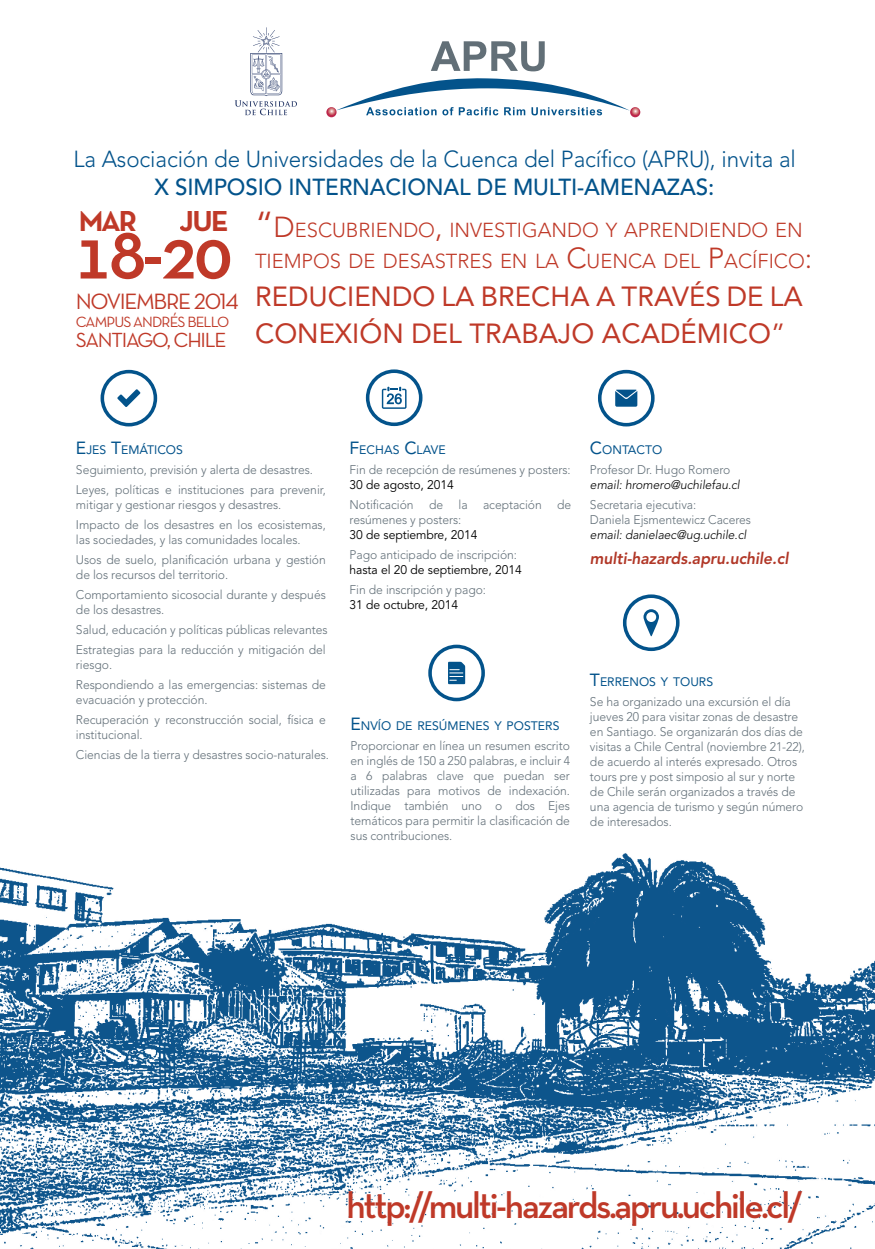
<style>
.page{position:relative;width:875px;height:1249px;background:#fff}
.page>*{position:absolute;margin:0;border:0;box-sizing:border-box;transform-origin:0 0}
.t1{font:600 74.25px "Neutra Text TF";color:#bf3928}
.t2{font:600 37.12px "Neutra Text TF";letter-spacing:-.06em;color:#bf3928}
.t3{font:700 29.75px "Neutra Text TF";letter-spacing:-.06em;color:#bf3928}
.t4{font:27.5px/37.5px "Avenir LT Std";color:#bf3928}
.t5{font:300 23.12px "Avenir LT Std";letter-spacing:-.005em;color:#03538b}
.t6{font:500 23.12px "Avenir LT Std";letter-spacing:-.005em;color:#03538b}
.t7{font:22.62px "Neutra Text Book Alt";letter-spacing:-.06em;color:#bf3928}
.t8{font:20.88px "Neutra Text Book Alt";letter-spacing:-.06em;color:#bf3928}
.t9{font:300 20.12px/31.2px "Avenir LT Std";color:#bf3928}
.t10{font:italic 800 16.25px "Avenir LT Std";letter-spacing:-.005em;color:#b13727}
.t11{font:15.12px "Neutra Text Book Alt";letter-spacing:-.06em;color:#bf3928}
.t12{font:300 12.5px/15px "Avenir LT Std";letter-spacing:-.005em;color:#637079}
.t13{font:12.5px "Avenir LT Std";letter-spacing:-.005em;color:#000001}
.t14{font:italic 300 12.5px "Avenir LT Std";letter-spacing:-.005em;color:#000001}
.t15{font:12.25px "Avenir LT Std";color:#03538b}
.s1{font-weight:400;font-size:35.88px}
.s2{font-size:28.75px}
.s3{font-style:inherit}
.s4{font-size:17.5px}
</style>
<div class="page">
<img style="left:0;top:853px;width:875px;height:396px">
<svg style="left:623px;top:594px;width:57px;height:57px"></svg>
<svg style="left:598px;top:370px;width:57px;height:56px"></svg>
<svg style="left:101px;top:370px;width:56px;height:56px"></svg>
<svg style="left:366px;top:369px;width:57px;height:57px"></svg>
<svg style="left:428px;top:645px;width:57px;height:56px"></svg>
<svg style="left:326px;top:78px;width:314px;height:39px"></svg>
<svg style="left:431px;top:41px;width:114px;height:30px"></svg>
<svg style="left:235px;top:27px;width:62px;height:88px"></svg>
<h3 class="t5" style="left:73px;top:146px;width:724px">La Asociación de Universidades de la Cuenca del Pacífico (APRU), invita al</h3>
<h3 class="t6" style="left:155px;top:174px;width:561px">X SIMPOSIO INTERNACIONAL DE MULTI-AMENAZAS:</h3>
<h3 class="t3" style="left:78px;top:203px;width:61px">MAR</h3>
<h3 class="t3" style="left:180px;top:203px;width:51px">JUE</h3>
<h1 class="t1" style="left:74px;top:208px;width:160px">18-20</h1>
<h3 class="t7" style="left:76px;top:287px;width:164px">NOVIEMBRE 2014</h3>
<p class="t11" style="left:76px;top:312px;width:155px">CAMPUS ANDRÉS BELLO</p>
<h3 class="t8" style="left:76px;top:327px;width:152px">SANTIAGO, CHILE</h3>
<h3 class="t9" style="left:255px;top:214px;width:559px"><span class="s1">“</span><span class="s2">D</span>ESCUBRIENDO<span class="s2">,</span> INVESTIGANDO Y APRENDIENDO EN<br>TIEMPOS DE DESASTRES EN LA <span class="s2">C</span>UENCA DEL <span class="s2">P</span>ACÍFICO<span class="s2">:</span></h3>
<h3 class="t4" style="left:255px;top:277px;width:549px">REDUCIENDO LA BRECHA A TRAVÉS DE LA<br>CONEXIÓN DEL TRABAJO ACADÉMICO<span class="s3">”</span></h3>
<p class="t15" style="left:76px;top:443px;width:109px"><span class="s4">E</span>JES <span class="s4">T</span>EMÁTICOS</p>
<p class="t12" style="left:76px;top:460px;width:251px;line-height:20px">Seguimiento, previsión y alerta de desastres.<br>Leyes, políticas e instituciones para prevenir,</p>
<p class="t12" style="left:76px;top:495px;width:251px;line-height:20px">mitigar y gestionar riesgos y desastres.<br>Impacto de los desastres en los ecosistemas,</p>
<p class="t12" style="left:76px;top:530px;width:251px;line-height:20px">las sociedades, y las comunidades locales.<br>Usos de suelo, planificación urbana y gestión</p>
<p class="t12" style="left:76px;top:565px;width:251px;line-height:20px">de los recursos del territorio.<br>Comportamiento sicosocial durante y después</p>
<p class="t12" style="left:76px;top:600px;width:253px;line-height:20px">de los desastres.<br>Salud, educación y políticas públicas relevantes<br>Estrategias para la reducción y mitigación del</p>
<p class="t12" style="left:76px;top:655px;width:251px;line-height:20px">riesgo.<br>Respondiendo a las emergencias: sistemas de</p>
<p class="t12" style="left:76px;top:690px;width:251px;line-height:20px">evacuación y protección.<br>Recuperación y reconstrucción social, física e</p>
<p class="t12" style="left:76px;top:725px;width:255px;line-height:20px">institucional.<br>Ciencias de la tierra y desastres socio-naturales.</p>
<p class="t15" style="left:350px;top:443px;width:98px"><span class="s4">F</span>ECHAS <span class="s4">C</span>LAVE</p>
<p class="t12" style="left:350px;top:462px;width:223px">Fin de recepción de resúmenes y posters:</p>
<p class="t13" style="left:350px;top:478px;width:106px">30 de agosto, 2014</p>
<p class="t12" style="left:350px;top:497px;width:223px">Notificación de la aceptación de resúmenes y posters:</p>
<p class="t13" style="left:350px;top:528px;width:130px">30 de septiembre, 2014</p>
<p class="t12" style="left:350px;top:547px;width:169px">Pago anticipado de inscripción:</p>
<p class="t13" style="left:350px;top:563px;width:174px">hasta el 20 de septiembre, 2014</p>
<p class="t12" style="left:350px;top:582px;width:138px">Fin de inscripción y pago:</p>
<p class="t13" style="left:350px;top:598px;width:110px">31 de octubre, 2014</p>
<p class="t15" style="left:590px;top:443px;width:74px"><span class="s4">C</span>ONTACTO</p>
<p class="t12" style="left:590px;top:462px;width:142px">Profesor Dr. Hugo Romero</p>
<p class="t14" style="left:590px;top:477px;width:151px">email: hromero@uchilefau.cl</p>
<p class="t12" style="left:590px;top:497px;width:162px">Secretaria ejecutiva:<br>Daniela Ejsmentewicz Caceres</p>
<p class="t14" style="left:590px;top:527px;width:158px">email: danielaec@ug.uchile.cl</p>
<h3 class="t10" style="left:590px;top:548px;width:200px">multi-hazards.apru.uchile.cl</h3>
<p class="t15" style="left:351px;top:718px;width:210px"><span class="s4">E</span>NVÍO DE RESÚMENES Y POSTERS</p>
<p class="t12" style="left:351px;top:738px;width:221px;text-align:justify">Proporcionar en línea un resumen escrito en inglés de 150 a 250 palabras, e incluir 4 a 6 palabras clave que puedan ser utilizadas para motivos de indexación.<br>Indique también uno o dos Ejes temáticos para permitir la clasificación de sus contribuciones.</p>
<p class="t15" style="left:590px;top:674px;width:125px"><span class="s4">T</span>ERRENOS Y TOURS</p>
<p class="t12" style="left:590px;top:694px;width:217px">Se ha organizado una excursión el día jueves 20 para visitar zonas de desastre en Santiago. Se organizarán dos días de visitas a Chile Central (noviembre 21-22), de acuerdo al interés expresado. Otros tours pre y post simposio al sur y norte de Chile serán organizados a través de una agencia de turismo y según número de interesados.</p>
<h2 class="t2" style="left:347px;top:1182px;width:458px">http://multi-hazards.apru.uchile.cl/</h2>
</div>
